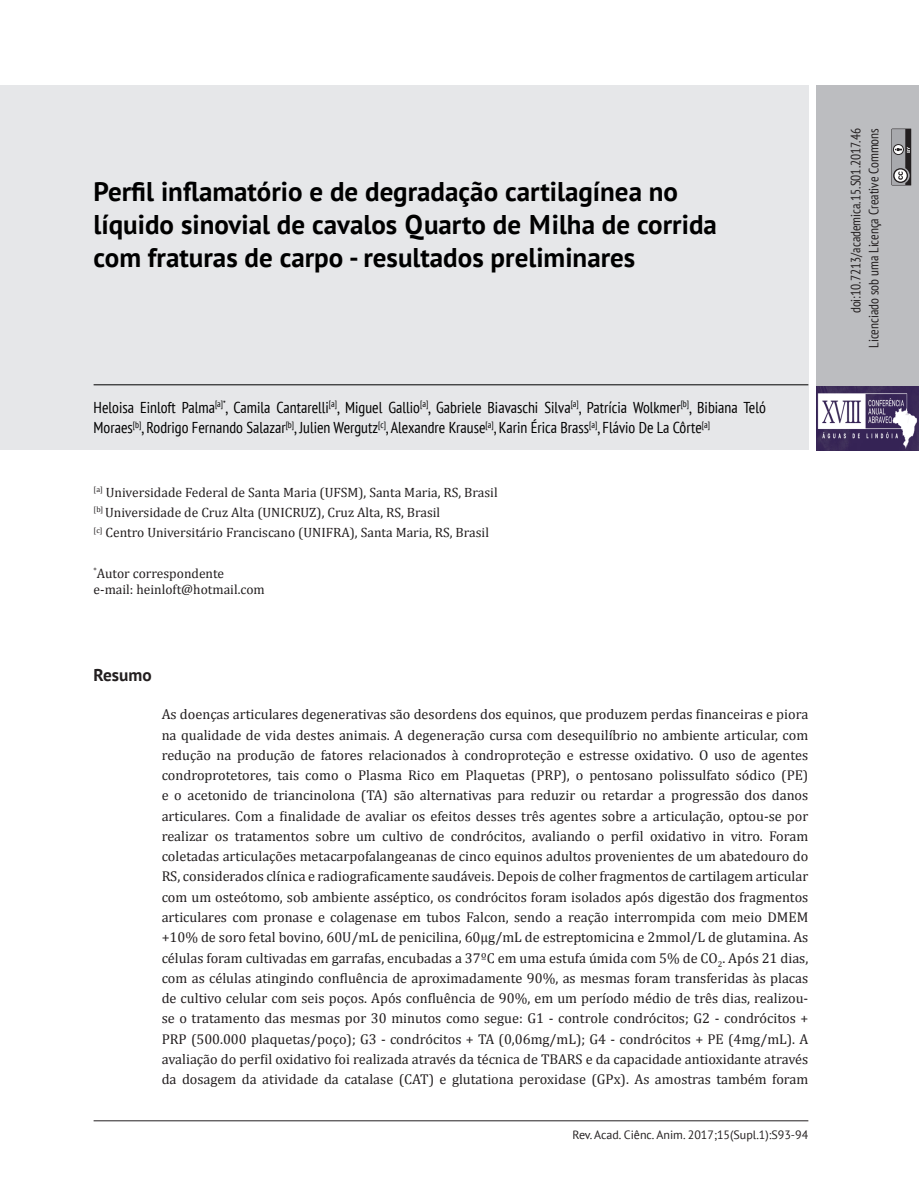
<style>
.page{position:relative;width:919px;height:1191px;background:#fff}
.page>*{position:absolute;margin:0;border:0;box-sizing:border-box;transform-origin:0 0}
.Título_Artigo{font:700 27px/33px "PT Sans";color:#000}
.t1{font:700 17.25px "PT Sans";color:#231f20}
.Nomes_-_Autores{font:condensed 15.75px/20.2px "PT Sans";color:#000}
.Texto_-_Resumo{font:14.25px/20.2px "Cambria";color:#231f20;text-align:justify}
.Corpo_de_texto_-_Rec{font:13.5px "Cambria";color:#231f20}
.t2{font:condensed 13.5px/18px "PT Sans";color:#231f20;text-align:right}
.Rodapé{font:12px "PT Sans";color:#231f20}
</style>
<div class="page">
<hr style="left:94px;top:1120px;width:714px;height:1px;background:#231f20">
<div style="left:0;top:85px;width:808px;height:365px;background:#e6e7e9"></div>
<div style="left:816px;top:85px;width:102px;height:365px;background:#bcbdc0"></div>
<svg style="left:891px;top:129px;width:20px;height:56px"></svg>
<img style="left:816px;top:387px;width:102px;height:63px">
<hr style="left:94px;top:384px;width:714px;height:1px;background:#000">
<p class="Título_Artigo" style="left:94px;top:174px;width:625px">Perfil inflamatório e de degradação cartilagínea no líquido sinovial de cavalos Quarto de Milha de corrida com fraturas de carpo - resultados preliminares</p>
<p class="Nomes_-_Autores" style="left:94px;top:396px;width:673px">Heloisa Einloft Palma<sup>[a]*</sup>, Camila Cantarelli<sup>[a]</sup>, Miguel Gallio<sup>[a]</sup>, Gabriele Biavaschi Silva<sup>[a]</sup>, Patrícia Wolkmer<sup>[b]</sup>, Bibiana Teló<br>Moraes<sup>[b]</sup>, Rodrigo Fernando Salazar<sup>[b]</sup>, Julien Wergutz<sup>[c]</sup>, Alexandre Krause<sup>[a]</sup>, Karin Érica Brass<sup>[a]</sup>, Flávio De La Côrte<sup>[a]</sup></p>
<p class="Corpo_de_texto_-_Rec" style="left:94px;top:484px;width:405px"><sup>[a]</sup> Universidade Federal de Santa Maria (UFSM), Santa Maria, RS, Brasil</p>
<p class="Corpo_de_texto_-_Rec" style="left:94px;top:504px;width:348px"><sup>[b]</sup> Universidade de Cruz Alta (UNICRUZ), Cruz Alta, RS, Brasil</p>
<p class="Corpo_de_texto_-_Rec" style="left:94px;top:524px;width:397px"><sup>[c]</sup> Centro Universitário Franciscano (UNIFRA), Santa Maria, RS, Brasil</p>
<p class="Corpo_de_texto_-_Rec" style="left:94px;top:565px;width:132px"><sup>*</sup>Autor correspondente</p>
<p class="Corpo_de_texto_-_Rec" style="left:94px;top:581px;width:173px">e-mail: heinloft@hotmail.com</p>
<p class="t1" style="left:94px;top:663px;width:60px">Resumo</p>
<p class="Texto_-_Resumo" style="left:162px;top:704px;width:648px">As doenças articulares degenerativas são desordens dos equinos, que produzem perdas financeiras e piora na qualidade de vida destes animais. A degeneração cursa com desequilíbrio no ambiente articular, com redução na produção de fatores relacionados à condroproteção e estresse oxidativo. O uso de agentes condroprotetores, tais como o Plasma Rico em Plaquetas (PRP), o pentosano polissulfato sódico (PE) e o acetonido de triancinolona (TA) são alternativas para reduzir ou retardar a progressão dos danos articulares. Com a finalidade de avaliar os efeitos desses três agentes sobre a articulação, optou-se por realizar os tratamentos sobre um cultivo de condrócitos, avaliando o perfil oxidativo in vitro. Foram coletadas articulações metacarpofalangeanas de cinco equinos adultos provenientes de um abatedouro do RS, considerados clínica e radiograficamente saudáveis. Depois de colher fragmentos de cartilagem articular com um osteótomo, sob ambiente asséptico, os condrócitos foram isolados após digestão dos fragmentos articulares com pronase e colagenase em tubos Falcon, sendo a reação interrompida com meio DMEM +10% de soro fetal bovino, 60U/mL de penicilina, 60µg/mL de estreptomicina e 2mmol/L de glutamina. As células foram cultivadas em garrafas, encubadas a 37ºC em uma estufa úmida com 5% de CO<sub>2</sub>. Após 21 dias, com as células atingindo confluência de aproximadamente 90%, as mesmas foram transferidas às placas de cultivo celular com seis poços. Após confluência de 90%, em um período médio de três dias, realizou&shy;se o tratamento das mesmas por 30 minutos como segue: G1 - controle condrócitos; G2 - condrócitos + PRP (500.000 plaquetas/poço); G3 - condrócitos + TA (0,06mg/mL); G4 - condrócitos + PE (4mg/mL). A avaliação do perfil oxidativo foi realizada através da técnica de TBARS e da capacidade antioxidante através da dosagem da atividade da catalase (CAT) e glutationa peroxidase (GPx). As amostras também foram</p>
<p class="Rodapé" style="left:572px;top:1126px;width:237px">Rev. Acad. Ciênc. Anim. 2017;15(Supl.1):S93-94</p>
<p class="t2" style="left:846px;top:348px;width:221px;rotate:-90deg">doi:10.7213/academica.15.S01.2017.46<br>Licenciado sob uma Licença Creative Commons</p>
</div>
